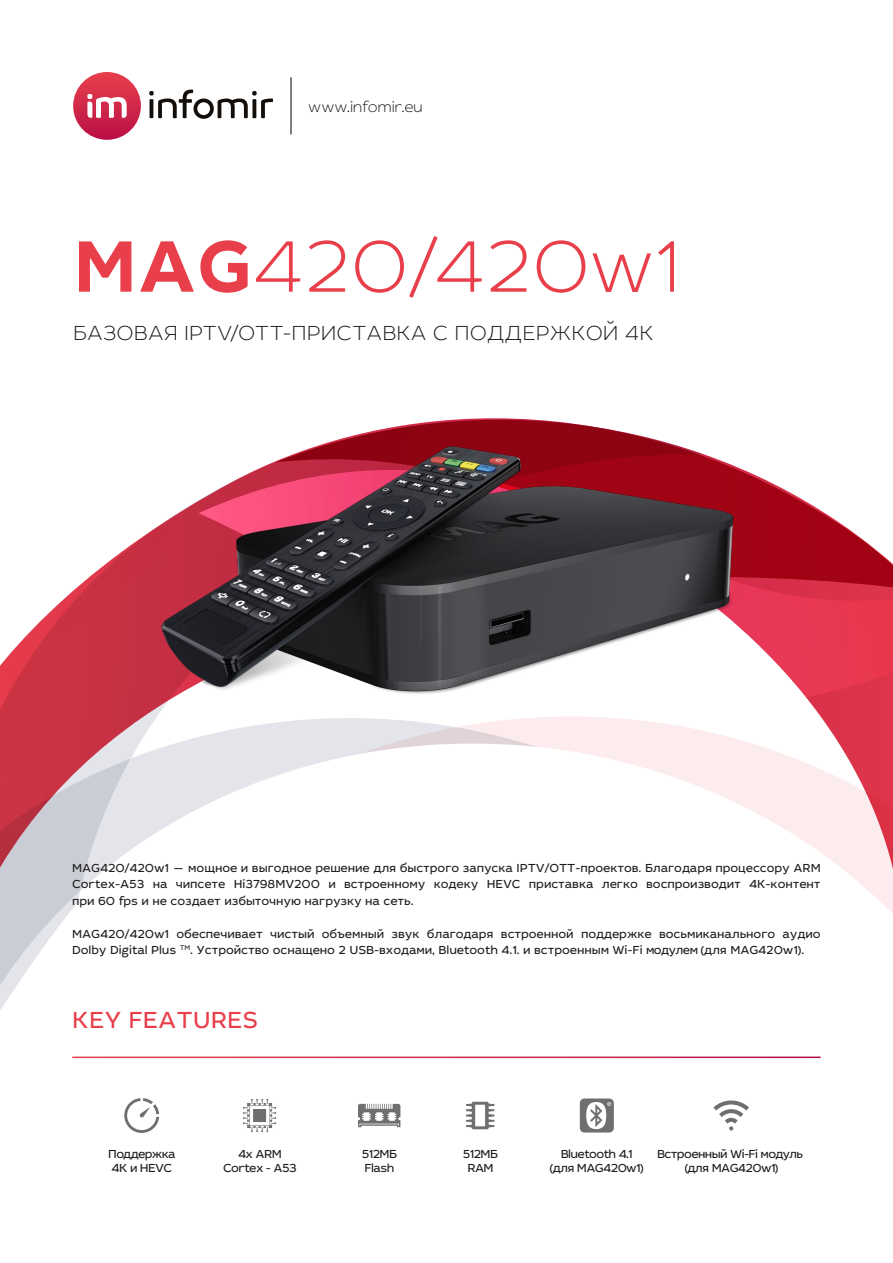
<style>
.page{position:relative;width:893px;height:1263px;background:#fff}
.page>*{position:absolute;margin:0;border:0;box-sizing:border-box;transform-origin:0 0}
.t1{font:100 75px "Leto Sans";color:#e83f4b}
.t2{font:24px "Leto Sans";letter-spacing:-.005em;color:#e83f4b}
.t3{font:100 21px "Leto Sans";color:#1d1d1b}
.t4{font:100 15px "Leto Sans";letter-spacing:-.025em;color:#1d1d1b}
.t5{font:12px/16.5px "Leto Sans";letter-spacing:-.01em;color:#1d1d1b;text-align:justify}
.t6{font:12px/14.4px "Leto Sans";letter-spacing:-.05em;color:#1d1d1b;text-align:center}
.s1{font-weight:700}
</style>
<div class="page">
<svg style="left:0;top:719px;width:50px;height:291px;background:#d199a3"></svg>
<svg style="left:747px;top:808px;width:146px;height:106px"></svg>
<svg style="left:0;top:586px;width:78px;height:133px"></svg>
<svg style="left:50px;top:696px;width:149px;height:242px"></svg>
<svg style="left:199px;top:473px;width:694px;height:335px"></svg>
<svg style="left:358px;top:1104px;width:42px;height:23px"></svg>
<svg style="left:465px;top:1101px;width:30px;height:29px"></svg>
<svg style="left:124px;top:1098px;width:35px;height:35px"></svg>
<svg style="left:713px;top:1100px;width:36px;height:30px"></svg>
<svg style="left:243px;top:1099px;width:34px;height:34px"></svg>
<div style="left:253px;top:1108px;width:14px;height:14px;background:#706f6f;border:1px solid #fff"></div>
<hr style="left:290px;top:77px;width:2px;height:58px;background:#1d1d1b">
<svg style="left:73px;top:72px;width:68px;height:68px;background:#d12c4c"></svg>
<svg style="left:87px;top:94px;width:40px;height:24px"></svg>
<svg style="left:149px;top:90px;width:124px;height:29px"></svg>
<div style="left:580px;top:1098px;width:34px;height:34px;background:#706f6f;border-radius:5px"></div>
<svg style="left:586px;top:1102px;width:25px;height:27px"></svg>
<img style="left:78px;top:418px;width:673px;height:361px">
<p class="t4" style="left:308px;top:97px;width:116px">www.infomir.eu</p>
<h1 class="t1" style="left:73px;top:218px;width:609px"><span class="s1">MAG</span>420/420w1</h1>
<h3 class="t3" style="left:73px;top:320px;width:582px">БАЗОВАЯ IPTV/OTT-ПРИСТАВКА С ПОДДЕРЖКОЙ 4K</h3>
<p class="t5" style="left:72px;top:859px;width:750px">MAG420/420w1 — мощное и выгодное решение для быстрого запуска IPTV/OTT-проектов. Благодаря процессору ARM Cortex-A53 на чипсете Hi3798MV200 и встроенному кодеку HEVC приставка легко воспроизводит 4K-контент при 60 fps и не создает избыточную нагрузку на сеть.</p>
<p class="t5" style="left:72px;top:925px;width:750px">MAG420/420w1 обеспечивает чистый объемный звук благодаря встроенной поддержке восьмиканального аудио<br>Dolby Digital Plus <sup>TM</sup>. Устройство оснащено 2 USB-входами, Bluetooth 4.1. и встроенным Wi-Fi модулем (для MAG420w1).</p>
<h2 class="t2" style="left:72px;top:1004px;width:187px">KEY FEATURES</h2>
<p class="t6" style="left:362px;top:1146px;width:37px;text-align:left">512МБ<br>Flash</p>
<p class="t6" style="left:657px;top:1146px;width:147px">Встроенный Wi-Fi модуль (для MAG420w1)</p>
<p class="t6" style="left:549px;top:1146px;width:96px">Bluetooth 4.1 (для MAG420w1)</p>
<p class="t6" style="left:108px;top:1146px;width:69px;text-align:left">Поддержка<br>4K и HEVC</p>
<p class="t6" style="left:223px;top:1146px;width:75px">4x ARM<br>Cortex - A53</p>
<p class="t6" style="left:463px;top:1146px;width:37px">512МБ<br>RAM</p>
</div>
